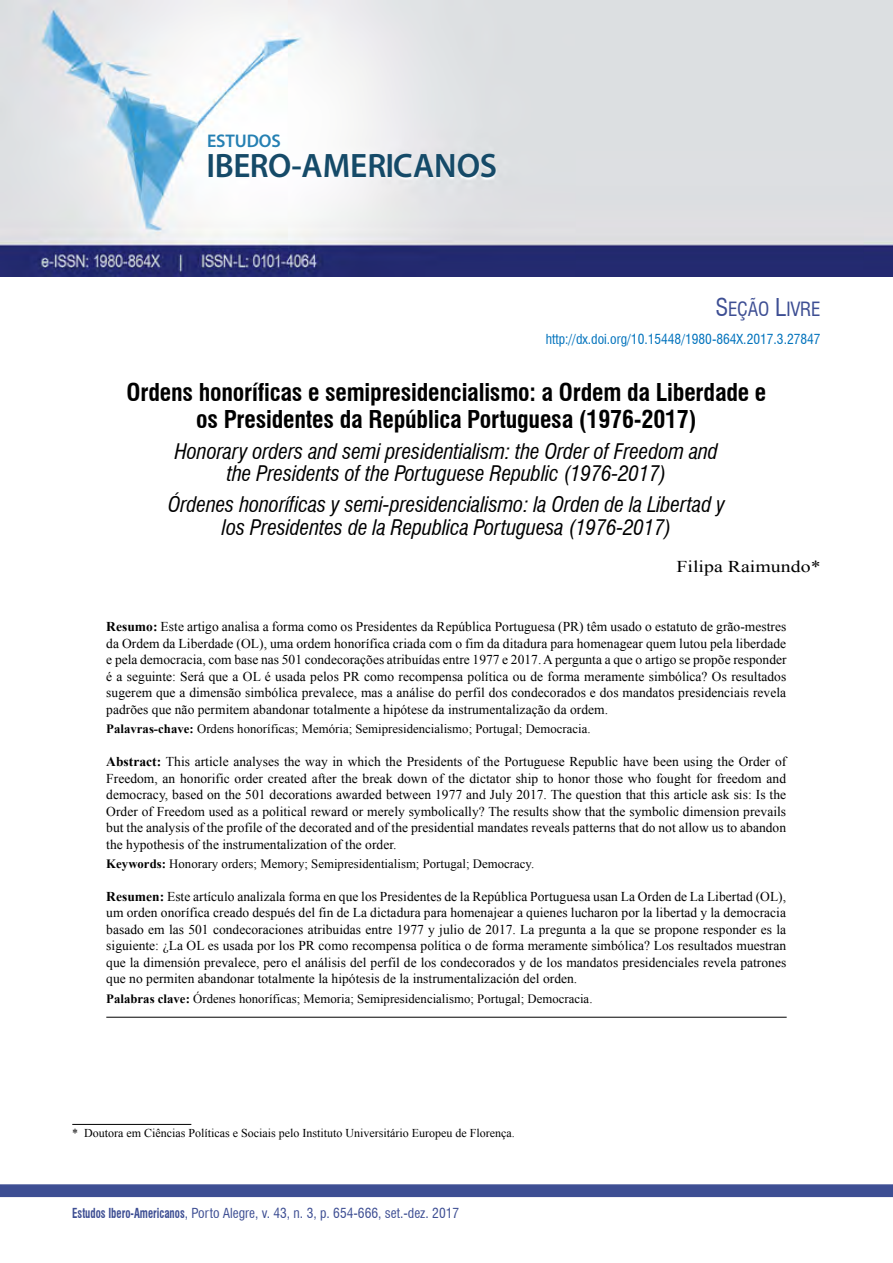
<style>
.page{position:relative;width:893px;height:1263px;background:#fff}
.page>*{position:absolute;margin:0;border:0;box-sizing:border-box;transform-origin:0 0}
.t1{font:600 34.05px "Myriad Pro";letter-spacing:-.005em;color:#154a68}
.t2{font:700 condensed 24px/27px "Swiss 721 BT";letter-spacing:-.01em;color:#000;text-align:center}
.t3{font:italic condensed 21px/22.5px "Swiss 721 BT";letter-spacing:-.01em;color:#000;text-align:center}
.t4{font:19.2px "Swiss 721 BT Roman Condensed SC800";letter-spacing:-.01em;color:#3d4e93}
.t5{font:600 18.3px "Myriad Pro";letter-spacing:-.005em;color:#2580b3}
.t6{font:16.5px "Times New Roman";color:#000;scale:1.2 1}
.t7{font:13.5px/16.5px "Times New Roman";color:#000;text-align:justify}
.t8{font:condensed 13.5px "Swiss 721 BT";color:#3d4e93}
.t9{font:condensed 13.5px "Swiss 721 BT";color:#0072bc}
.t10{font:12.75px "Times New Roman";color:#000}
.t11{font:12px "Times New Roman";color:#000}
.s1{font-size:24px}
.s2{font-weight:700}
</style>
<div class="page">
<div style="left:0;top:1184px;width:893px;height:13px;background:#3d4e93;border:2px solid #3d4e93"></div>
<hr style="left:106px;top:1017px;width:681px;height:1px;background:#000">
<hr style="left:72px;top:1124px;width:119px;height:1px;background:#000">
<img style="left:0;top:0;width:893px;height:276px">
<h3 class="t5" style="left:207px;top:129px;width:75px">ESTUDOS</h3>
<h1 class="t1" style="left:207px;top:144px;width:292px">IBERO-AMERICANOS</h1>
<h3 class="t4" style="left:715px;top:297px;width:107px"><span class="s1">S</span>EÇÃO <span class="s1">L</span>IVRE</h3>
<p class="t9" style="left:546px;top:331px;width:276px">http://dx.doi.org/10.15448/1980-864X.2017.3.27847</p>
<h2 class="t2" style="left:127px;top:379px;width:641px">Ordens honoríficas e semipresidencialismo: a Ordem da Liberdade e os Presidentes da República Portuguesa (1976-2017)</h2>
<h3 class="t3" style="left:175px;top:440px;width:545px">Honorary orders and semi presidentialism: the Order of Freedom and the Presidents of the Portuguese Republic (1976-2017)</h3>
<h3 class="t3" style="left:168px;top:494px;width:558px">Órdenes honoríficas y semi-presidencialismo: la Orden de la Libertad y los Presidentes de la Republica Portuguesa (1976-2017)</h3>
<p class="t6" style="left:676px;top:556px;width:122px">Filipa Raimundo*</p>
<p class="t7" style="left:106px;top:618px;width:682px"><span class="s2">Resumo:</span> Este artigo analisa a forma como os Presidentes da República Portuguesa (PR) têm usado o estatuto de grão-mestres da Ordem da Liberdade (OL), uma ordem honorífica criada com o fim da ditadura para homenagear quem lutou pela liberdade e pela democracia, com base nas 501 condecorações atribuídas entre 1977 e 2017. A pergunta a que o artigo se propõe responder é a seguinte: Será que a OL é usada pelos PR como recompensa política ou de forma meramente simbólica? Os resultados sugerem que a dimensão simbólica prevalece, mas a análise do perfil dos condecorados e dos mandatos presidenciais revela padrões que não permitem abandonar totalmente a hipótese da instrumentalização da ordem.</p>
<p class="t10" style="left:106px;top:720px;width:486px"><span class="s2">Palavras-chave:</span> Ordens honoríficas; Memória; Semipresidencialismo; Portugal; Democracia.</p>
<p class="t7" style="left:106px;top:753px;width:682px"><span class="s2">Abstract:</span> This article analyses the way in which the Presidents of the Portuguese Republic have been using the Order of Freedom, an honorific order created after the break down of the dictator ship to honor those who fought for freedom and democracy, based on the 501 decorations awarded between 1977 and July 2017. The question that this article ask sis: Is the Order of Freedom used as a political reward or merely symbolically? The results show that the symbolic dimension prevails but the analysis of the profile of the decorated and of the presidential mandates reveals patterns that do not allow us to abandon the hypothesis of the instrumentalization of the order.</p>
<p class="t10" style="left:106px;top:855px;width:429px"><span class="s2">Keywords:</span> Honorary orders; Memory; Semipresidentialism; Portugal; Democracy.</p>
<p class="t7" style="left:106px;top:888px;width:681px"><span class="s2">Resumen:</span> Este artículo analizala forma en que los Presidentes de la República Portuguesa usan La Orden de La Libertad (OL), um orden onorífica creado después del fin de La dictadura para homenajear a quienes lucharon por la libertad y la democracia basado em las 501 condecoraciones atribuidas entre 1977 y julio de 2017. La pregunta a la que se propone responder es la siguiente: ¿La OL es usada por los PR como recompensa política o de forma meramente simbólica? Los resultados muestran que la dimensión prevalece, pero el análisis del perfil de los condecorados y de los mandatos presidenciales revela patrones que no permiten abandonar totalmente la hipótesis de la instrumentalización del orden.</p>
<p class="t10" style="left:106px;top:990px;width:488px"><span class="s2">Palabras clave:</span> Órdenes honoríficas; Memoria; Semipresidencialismo; Portugal; Democracia.</p>
<p class="t11" style="left:72px;top:1125px;width:444px">* Doutora em Ciências Políticas e Sociais pelo Instituto Universitário Europeu de Florença.</p>
<p class="t8" style="left:72px;top:1205px;width:388px"><span class="s2">Estudos Ibero-Americanos</span>, Porto Alegre, v. 43, n. 3, p. 654-666, set.-dez. 2017</p>
</div>
